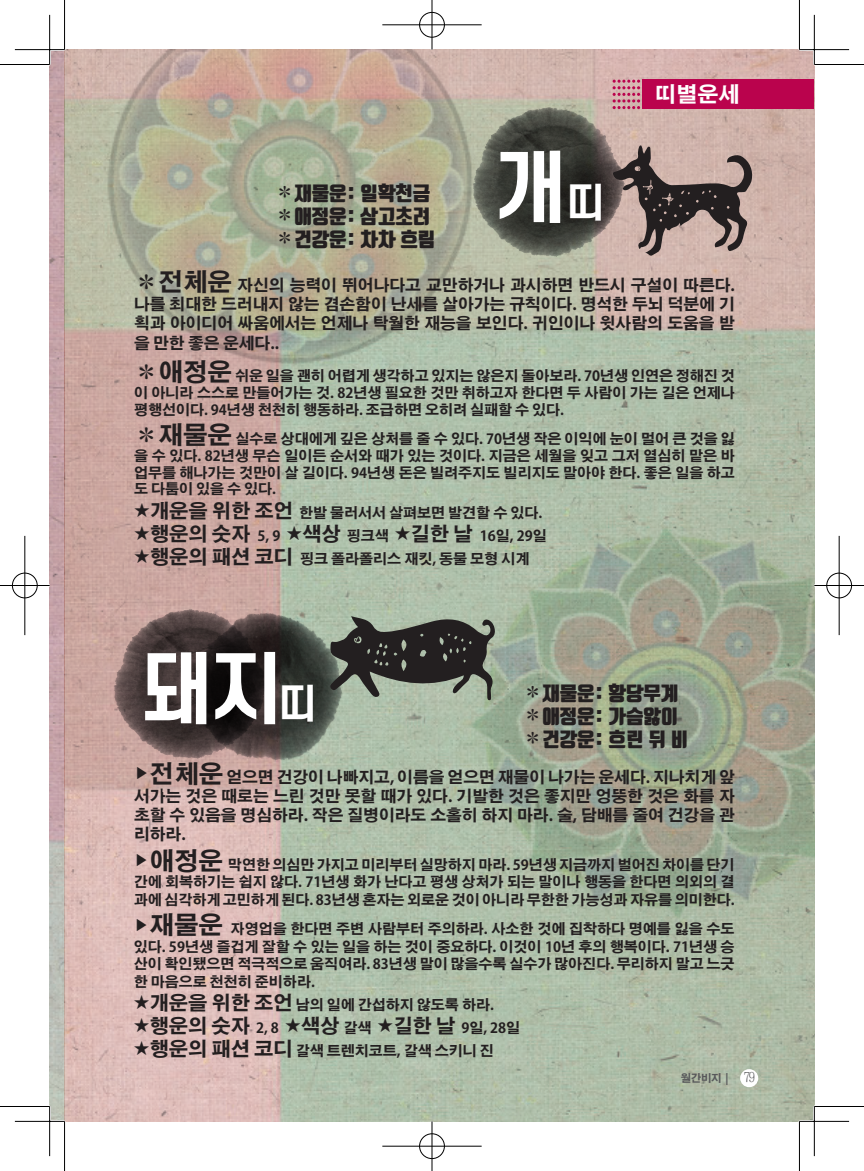
<style>
.page{position:relative;width:864px;height:1171px;background:#fff}
.page>*{position:absolute;margin:0;border:0;box-sizing:border-box;transform-origin:0 0}
.t1{font:700 78.75px "S Core Dream 6";color:#fff}
.t2{font:700 21px "Adobe Gothic Std";color:#fff}
.t3{font:900 19.25px/23.1px "Tmon Monsori";color:#231f20}
.t4{font:700 15.75px/19.2px "Adobe Gothic Std";color:#231f20;text-align:justify}
.t5{font:700 14px/16.8px "Adobe Gothic Std";color:#231f20;text-align:justify}
.t6{font:700 10.5px "Adobe Gothic Std";color:#57585a}
.s1{font-family:"Adobe Gothic Std";font-weight:700}
.s2{font-size:40.07px}
.s3{font-size:24.5px}
.s4{font-size:15.75px}
.s5{font-size:19.25px}
.s6{font-family:"Chosunilbo NM";font-weight:400;font-size:14px}
</style>
<div class="page">
<img style="left:50px;top:50px;width:764px;height:1071px">
<img style="left:93px;top:50px;width:390px;height:327px">
<img style="left:461px;top:526px;width:353px;height:405px">
<img style="left:50px;top:346px;width:5px;height:307px">
<div style="left:642px;top:79px;width:172px;height:30px;background:#ba034d"></div>
<svg style="left:612px;top:80px;width:28px;height:29px"></svg>
<img style="left:461px;top:96px;width:176px;height:175px">
<img style="left:103px;top:598px;width:176px;height:175px">
<img style="left:161px;top:604px;width:215px;height:188px">
<svg style="left:329px;top:616px;width:168px;height:84px;background:#5c6058"></svg>
<svg style="left:612px;top:145px;width:141px;height:112px;background:#907d78"></svg>
<div style="left:739px;top:1069px;width:19px;height:18px;background:#fff;border-radius:50%"></div>
<hr style="left:15px;top:48px;width:49px;height:3px;background:#fff">
<hr style="left:799px;top:48px;width:49px;height:3px;background:#fff">
<hr style="left:15px;top:1120px;width:49px;height:2px;background:#fff">
<hr style="left:799px;top:1120px;width:49px;height:2px;background:#fff">
<hr style="left:48px;top:15px;width:3px;height:49px;background:#fff">
<hr style="left:48px;top:1106px;width:3px;height:50px;background:#fff">
<hr style="left:812px;top:15px;width:3px;height:49px;background:#fff">
<hr style="left:812px;top:1106px;width:3px;height:50px;background:#fff">
<hr style="left:0;top:64px;width:50px;height:1px;background:#000">
<hr style="left:814px;top:64px;width:49px;height:1px;background:#000">
<hr style="left:0;top:1106px;width:50px;height:1px;background:#000">
<hr style="left:814px;top:1106px;width:49px;height:1px;background:#000">
<hr style="left:64px;top:0;width:1px;height:50px;background:#000">
<hr style="left:64px;top:1121px;width:1px;height:50px;background:#000">
<hr style="left:798px;top:0;width:1px;height:50px;background:#000">
<hr style="left:798px;top:1121px;width:1px;height:50px;background:#000">
<hr style="left:15px;top:49px;width:49px;height:1px;background:#000">
<hr style="left:799px;top:49px;width:49px;height:1px;background:#000">
<hr style="left:15px;top:1121px;width:49px;height:1px;background:#000">
<hr style="left:799px;top:1121px;width:49px;height:1px;background:#000">
<hr style="left:49px;top:15px;width:1px;height:49px;background:#000">
<hr style="left:49px;top:1106px;width:1px;height:50px;background:#000">
<hr style="left:813px;top:15px;width:1px;height:49px;background:#000">
<hr style="left:813px;top:1106px;width:1px;height:50px;background:#000">
<div style="left:418px;top:11px;width:27px;height:27px;border:2px solid #fff;border-radius:50%"></div>
<hr style="left:382px;top:24px;width:99px;height:2px;background:#fff">
<hr style="left:430px;top:0;width:3px;height:50px;background:#fff">
<div style="left:419px;top:12px;width:25px;height:25px;border:1px solid #000;border-radius:50%"></div>
<hr style="left:382px;top:25px;width:99px;height:1px;background:#000">
<hr style="left:431px;top:0;width:1px;height:50px;background:#000">
<div style="left:418px;top:1132px;width:27px;height:28px;border:2px solid #fff;border-radius:50%"></div>
<hr style="left:382px;top:1145px;width:99px;height:2px;background:#fff">
<hr style="left:430px;top:1121px;width:3px;height:50px;background:#fff">
<div style="left:419px;top:1133px;width:25px;height:26px;border:1px solid #000;border-radius:50%"></div>
<hr style="left:382px;top:1146px;width:99px;height:1px;background:#000">
<hr style="left:431px;top:1121px;width:1px;height:50px;background:#000">
<div style="left:11px;top:572px;width:27px;height:27px;border:2px solid #fff;border-radius:50%"></div>
<hr style="left:0;top:584px;width:50px;height:3px;background:#fff">
<hr style="left:24px;top:536px;width:2px;height:99px;background:#fff">
<div style="left:12px;top:573px;width:25px;height:25px;border:1px solid #000;border-radius:50%"></div>
<hr style="left:0;top:585px;width:50px;height:1px;background:#000">
<hr style="left:25px;top:536px;width:1px;height:99px;background:#000">
<div style="left:825px;top:572px;width:27px;height:27px;border:2px solid #fff;border-radius:50%"></div>
<hr style="left:814px;top:584px;width:49px;height:3px;background:#fff">
<hr style="left:837px;top:536px;width:3px;height:99px;background:#fff">
<div style="left:826px;top:573px;width:25px;height:25px;border:1px solid #000;border-radius:50%"></div>
<hr style="left:814px;top:585px;width:49px;height:1px;background:#000">
<hr style="left:838px;top:536px;width:1px;height:99px;background:#000">
<h3 class="t3" style="left:275px;top:183px;width:162px"><span class="s1">✽</span>재물운: 일확천금 <span class="s1">✽</span>애정운: 삼고초려 <span class="s1">✽</span>건강운: 차차 흐림</h3>
<h1 class="t1" style="left:492px;top:131px;width:114px">개<span class="s2">띠</span></h1>
<h2 class="t2" style="left:655px;top:82px;width:85px">띠별운세</h2>
<p class="t4" style="left:134px;top:276px;width:602px"><span class="s3">✽전체운</span> 자신의 능력이 뛰어나다고 교만하거나 과시하면 반드시 구설이 따른다. 나를 최대한 드러내지 않는 겸손함이 난세를 살아가는 규칙이다. 명석한 두뇌 덕분에 기 획과 아이디어 싸움에서는 언제나 탁월한 재능을 보인다. 귀인이나 윗사람의 도움을 받 을 만한 좋은 운세다..</p>
<p class="t5" style="left:134px;top:368px;width:602px"><span class="s3">✽애정운</span> 쉬운 일을 괜히 어렵게 생각하고 있지는 않은지 돌아보라. 70년생 인연은 정해진 것 이 아니라 스스로 만들어가는 것. 82년생 필요한 것만 취하고자 한다면 두 사람이 가는 길은 언제나 평행선이다. 94년생 천천히 행동하라. 조급하면 오히려 실패할 수 있다.</p>
<p class="t5" style="left:134px;top:431px;width:602px"><span class="s3">✽재물운</span> 실수로 상대에게 깊은 상처를 줄 수 있다. 70년생 작은 이익에 눈이 멀어 큰 것을 잃 을 수 있다. 82년생 무슨 일이든 순서와 때가 있는 것이다. 지금은 세월을 잊고 그저 열심히 맡은 바 업무를 해나가는 것만이 살 길이다. 94년생 돈은 빌려주지도 빌리지도 말아야 한다. 좋은 일을 하고 도 다툼이 있을 수 있다.</p>
<p class="t5" style="left:134px;top:504px;width:409px"><span class="s4">★</span><span class="s5">개운을 위한 조언</span> 한발 물러서서 살펴보면 발견할 수 있다.</p>
<p class="t5" style="left:134px;top:527px;width:414px"><span class="s4">★</span><span class="s5">행운의 숫자</span> 5, 9 <span class="s4">★</span><span class="s5">색상</span> 핑크색 <span class="s4">★</span><span class="s5">길한 날</span> 16일, 29일</p>
<p class="t5" style="left:134px;top:550px;width:396px"><span class="s4">★</span><span class="s5">행운의 패션 코디</span> 핑크 폴라폴리스 재킷, 동물 모형 시계</p>
<h1 class="t1" style="left:139px;top:632px;width:179px">돼지<span class="s2">띠</span></h1>
<h3 class="t3" style="left:523px;top:682px;width:166px"><span class="s1">✽</span>재물운: 황당무계 <span class="s1">✽</span>애정운: 가슴앓이 <span class="s1">✽</span>건강운: 흐린 뒤 비</h3>
<p class="t4" style="left:134px;top:767px;width:602px">▶<span class="s3">전체운</span> 얻으면 건강이 나빠지고, 이름을 얻으면 재물이 나가는 운세다. 지나치게 앞 서가는 것은 때로는 느린 것만 못할 때가 있다. 기발한 것은 좋지만 엉뚱한 것은 화를 자 초할 수 있음을 명심하라. 작은 질병이라도 소홀히 하지 마라. 술, 담배를 줄여 건강을 관 리하라.</p>
<p class="t5" style="left:134px;top:856px;width:602px;line-height:17.5px"><sup>▶</sup><span class="s3">애정운</span> 막연한 의심만 가지고 미리부터 실망하지 마라. 59년생 지금까지 벌어진 차이를 단기 간에 회복하기는 쉽지 않다. 71년생 화가 난다고 평생 상처가 되는 말이나 행동을 한다면 의외의 결 과에 심각하게 고민하게 된다. 83년생 혼자는 외로운 것이 아니라 무한한 가능성과 자유를 의미한다.</p>
<p class="t5" style="left:134px;top:920px;width:602px;line-height:17.5px"><sup>▶</sup><span class="s3">재물운</span> 자영업을 한다면 주변 사람부터 주의하라. 사소한 것에 집착하다 명예를 잃을 수도 있다. 59년생 즐겁게 잘할 수 있는 일을 하는 것이 중요하다. 이것이 10년 후의 행복이다. 71년생 승 산이 확인됐으면 적극적으로 움직여라. 83년생 말이 많을수록 실수가 많아진다. 무리하지 말고 느긋 한 마음으로 천천히 준비하라.</p>
<p class="t5" style="left:134px;top:996px;width:361px"><span class="s4">★</span><span class="s5">개운을 위한 조언</span> 남의 일에 간섭하지 않도록 하라.</p>
<p class="t5" style="left:134px;top:1019px;width:388px"><span class="s4">★</span><span class="s5">행운의 숫자</span> 2, 8 <span class="s4">★</span><span class="s5">색상</span> 갈색 <span class="s4">★</span><span class="s5">길한 날</span> 9일, 28일</p>
<p class="t5" style="left:134px;top:1042px;width:361px"><span class="s4">★</span><span class="s5">행운의 패션 코디</span> 갈색 트렌치코트, 갈색 스키니 진</p>
<p class="t6" style="left:680px;top:1072px;width:76px">월간비지 | <span class="s6">79</span></p>
</div>
